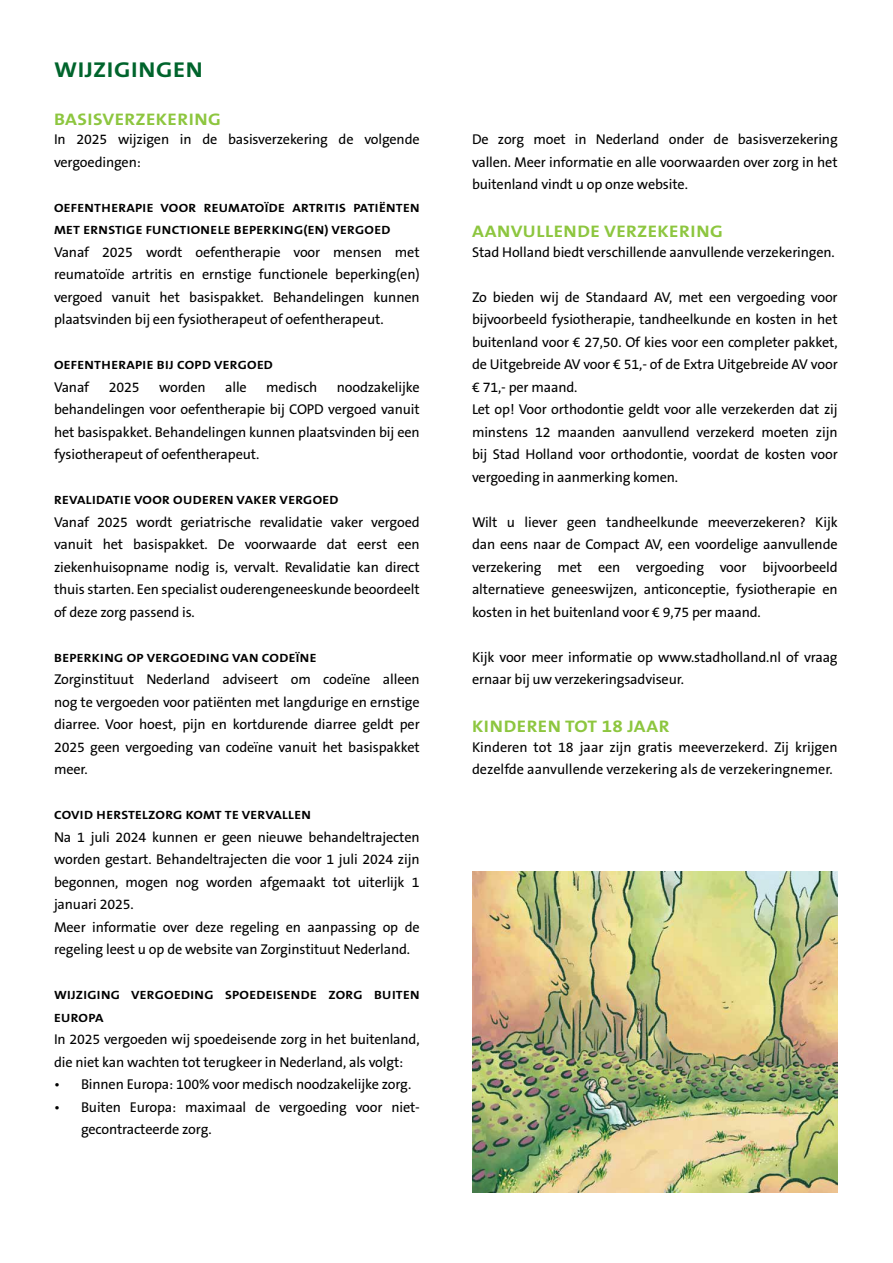
<style>
.page{position:relative;width:893px;height:1263px;background:#fff}
.page>*{position:absolute;margin:0;border:0;box-sizing:border-box;transform-origin:0 0}
.t1{font:700 21.6px "The Sans B W7";letter-spacing:.025em;color:#00642c;scale:1.13 1}
.t2{font:700 16.8px "The Sans B W7";letter-spacing:.025em;color:#8dc63f;scale:1.13 1}
.t3{font:14.25px/22.5px "The Sans B W5 Plain";letter-spacing:-.01em;color:#000}
.t4{font:700 12px/22.5px "The Sans B W7";letter-spacing:.025em;color:#000;scale:1.12 1}
</style>
<div class="page">
<img style="left:472px;top:872px;width:366px;height:320px">
<h1 class="t1" style="left:54px;top:55px;width:133px">WIJZIGINGEN</h1>
<p class="t2" style="left:54px;top:108px;width:149px">BASISVERZEKERING</p>
<p class="t3" style="left:54px;top:128px;width:367px">In 2025 wijzigen in de basisverzekering de volgende vergoedingen:</p>
<p class="t4" style="left:54px;top:196px;width:328px">OEFENTHERAPIE VOOR REUMATOÏDE ARTRITIS PATIËNTEN<br>MET ERNSTIGE FUNCTIONELE BEPERKING(EN) VERGOED</p>
<p class="t3" style="left:54px;top:241px;width:367px;text-align:justify">Vanaf 2025 wordt oefentherapie voor mensen met reumatoïde artritis en ernstige functionele beperking(en) vergoed vanuit het basispakket. Behandelingen kunnen plaatsvinden bij een fysiotherapeut of oefentherapeut.</p>
<p class="t4" style="left:54px;top:354px;width:197px">OEFENTHERAPIE BIJ COPD VERGOED</p>
<p class="t3" style="left:54px;top:376px;width:37px">Vanaf</p>
<p class="t3" style="left:109px;top:376px;width:32px">2025</p>
<p class="t3" style="left:159px;top:376px;width:48px">worden</p>
<p class="t3" style="left:225px;top:376px;width:23px">alle</p>
<p class="t3" style="left:266px;top:376px;width:53px">medisch</p>
<p class="t3" style="left:54px;top:376px;width:367px;text-align:justify;text-indent:283px">noodzakelijke behandelingen voor oefentherapie bij COPD vergoed vanuit het basispakket. Behandelingen kunnen plaatsvinden bij een fysiotherapeut of oefentherapeut.</p>
<p class="t4" style="left:54px;top:489px;width:255px">REVALIDATIE VOOR OUDEREN VAKER VERGOED</p>
<p class="t3" style="left:54px;top:511px;width:367px;text-align:justify">Vanaf 2025 wordt geriatrische revalidatie vaker vergoed vanuit het basispakket. De voorwaarde dat eerst een ziekenhuisopname nodig is, vervalt. Revalidatie kan direct thuis starten. Een specialist ouderengeneeskunde beoordeelt of deze zorg passend is.</p>
<p class="t4" style="left:54px;top:646px;width:236px">BEPERKING OP VERGOEDING VAN CODEÏNE</p>
<p class="t3" style="left:54px;top:668px;width:367px;text-align:justify">Zorginstituut Nederland adviseert om codeïne alleen nog te vergoeden voor patiënten met langdurige en ernstige diarree. Voor hoest, pijn en kortdurende diarree geldt per 2025 geen vergoeding van codeïne vanuit het basispakket meer.</p>
<p class="t4" style="left:54px;top:804px;width:231px">COVID HERSTELZORG KOMT TE VERVALLEN</p>
<p class="t3" style="left:54px;top:826px;width:367px">Na 1 juli 2024 kunnen er geen nieuwe behandeltrajecten worden gestart. Behandeltrajecten die voor 1 juli 2024 zijn begonnen, mogen nog worden afgemaakt tot uiterlijk 1 januari 2025.<br>Meer informatie over deze regeling en aanpassing op de regeling leest u op de website van Zorginstituut Nederland.</p>
<p class="t4" style="left:54px;top:984px;width:328px">WIJZIGING VERGOEDING SPOEDEISENDE ZORG BUITEN<br>EUROPA</p>
<p class="t3" style="left:54px;top:1028px;width:367px">In 2025 vergoeden wij spoedeisende zorg in het buitenland, die niet kan wachten tot terugkeer in Nederland, als volgt:</p>
<p class="t3" style="left:54px;top:1073px;width:359px">• Binnen Europa: 100% voor medisch noodzakelijke zorg.</p>
<p class="t3" style="left:81px;top:1096px;width:339px;text-indent:-27px">• Buiten Europa: maximaal de vergoeding voor niet&shy;gecontracteerde zorg.</p>
<p class="t3" style="left:472px;top:128px;width:367px;text-align:justify">De zorg moet in Nederland onder de basisverzekering vallen. Meer informatie en alle voorwaarden over zorg in het buitenland vindt u op onze website.</p>
<p class="t2" style="left:472px;top:221px;width:223px">AANVULLENDE VERZEKERING</p>
<p class="t3" style="left:472px;top:241px;width:364px">Stad Holland biedt verschillende aanvullende verzekeringen.</p>
<p class="t3" style="left:472px;top:286px;width:367px">Zo bieden wij de Standaard AV, met een vergoeding voor bijvoorbeeld fysiotherapie, tandheelkunde en kosten in het buitenland voor € 27,50. Of kies voor een completer pakket, de Uitgebreide AV voor € 51,- of de Extra Uitgebreide AV voor € 71,- per maand.<br>Let op! Voor orthodontie geldt voor alle verzekerden dat zij minstens 12 maanden aanvullend verzekerd moeten zijn bij Stad Holland voor orthodontie, voordat de kosten voor vergoeding in aanmerking komen.</p>
<p class="t3" style="left:472px;top:511px;width:367px;text-align:justify">Wilt u liever geen tandheelkunde meeverzekeren? Kijk dan eens naar de Compact AV, een voordelige aanvullende verzekering met een vergoeding voor bijvoorbeeld alternatieve geneeswijzen, anticonceptie, fysiotherapie en kosten in het buitenland voor € 9,75 per maand.</p>
<p class="t3" style="left:472px;top:646px;width:367px">Kijk voor meer informatie op www.stadholland.nl of vraag ernaar bij uw verzekeringsadviseur.</p>
<p class="t2" style="left:472px;top:716px;width:176px">KINDEREN TOT 18 JAAR</p>
<p class="t3" style="left:472px;top:736px;width:367px">Kinderen tot 18 jaar zijn gratis meeverzekerd. Zij krijgen dezelfde aanvullende verzekering als de verzekeringnemer.</p>
</div>
